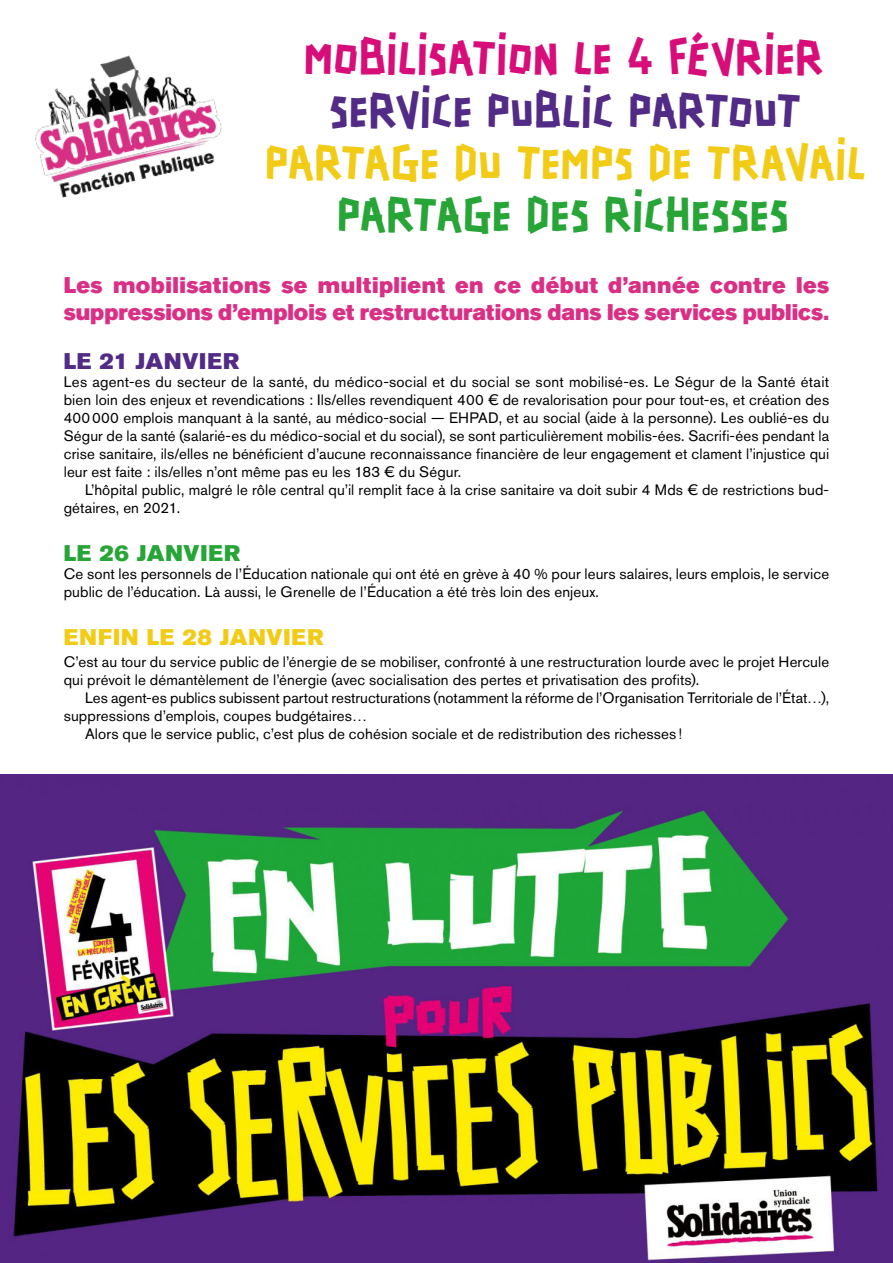
<style>
.page{position:relative;width:893px;height:1263px;background:#fff}
.page>*{position:absolute;margin:0;border:0;box-sizing:border-box;transform-origin:0 0}
.t1{font:43.5px "Scotchlidaires";letter-spacing:.04em;color:#f2cb17}
.t2{font:43.5px "Scotchlidaires";letter-spacing:.045em;color:#d70e79}
.t3{font:43.5px "Scotchlidaires";letter-spacing:.04em;color:#522b86}
.t4{font:43.5px "Scotchlidaires";letter-spacing:.04em;color:#27a537}
.t5{font:22.5px/27px "Akzidenz Grotesk Std Super";letter-spacing:.005em;color:#d93085}
.t6{font:22.5px "Akzidenz Grotesk Std Super";letter-spacing:.04em;color:#f2cb17}
.t7{font:22.5px "Akzidenz Grotesk Std Super";letter-spacing:.035em;color:#522b86}
.t8{font:22.5px "Akzidenz Grotesk Std Super";letter-spacing:.035em;color:#27a537}
.t9{font:15px/18px "Akzidenz Grotesk Std";letter-spacing:.005em;color:#000}
</style>
<div class="page">
<img style="left:35px;top:55px;width:187px;height:143px">
<img style="left:0;top:774px;width:893px;height:489px">
<h1 class="t2" style="left:305px;top:28px;width:520px">MOBILISATION LE 4 FÉVRIER</h1>
<h1 class="t3" style="left:330px;top:81px;width:472px">SERVICE PUBLIC PARTOUT</h1>
<h1 class="t1" style="left:266px;top:133px;width:600px">PARTAGE DU TEMPS DE TRAVAIL</h1>
<h1 class="t4" style="left:338px;top:185px;width:451px">PARTAGE DES RICHESSES</h1>
<h2 class="t5" style="left:64px;top:272px;width:767px">Les mobilisations se multiplient en ce début d’année contre les suppressions d’emplois et restructurations dans les services publics.</h2>
<h2 class="t7" style="left:64px;top:348px;width:177px">LE 21 JANVIER</h2>
<p class="t9" style="left:64px;top:372px;width:767px;text-align:justify">Les agent-es du secteur de la santé, du médico-social et du social se sont mobilisé-es. Le Ségur de la Santé était bien loin des enjeux et revendications : Ils/elles revendiquent 400 € de revalorisation pour pour tout-es, et création des 400000 emplois manquant à la santé, au médico-social — EHPAD, et au social (aide à la personne). Les oublié-es du Ségur de la santé (salarié-es du médico-social et du social), se sont particulièrement mobilis-ées. Sacrifi-ées pendant la crise sanitaire, ils/elles ne bénéficient d’aucune reconnaissance financière de leur engagement et clament l’injustice qui leur est faite : ils/elles n’ont même pas eu les 183 € du Ségur.</p>
<p class="t9" style="left:64px;top:480px;width:767px;text-indent:21px">L’hôpital public, malgré le rôle central qu’il remplit face à la crise sanitaire va doit subir 4 Mds € de restrictions bud&shy;gétaires, en 2021.</p>
<h2 class="t8" style="left:64px;top:540px;width:178px">LE 26 JANVIER</h2>
<p class="t9" style="left:64px;top:564px;width:767px">Ce sont les personnels de l’Éducation nationale qui ont été en grève à 40 % pour leurs salaires, leurs emplois, le service public de l’éducation. Là aussi, le Grenelle de l’Éducation a été très loin des enjeux.</p>
<h2 class="t6" style="left:64px;top:624px;width:261px">ENFIN LE 28 JANVIER</h2>
<p class="t9" style="left:64px;top:653px;width:767px">C’est au tour du service public de l’énergie de se mobiliser, confronté à une restructuration lourde avec le projet Hercule qui prévoit le démantèlement de l’énergie (avec socialisation des pertes et privatisation des profits).</p>
<p class="t9" style="left:85px;top:689px;width:746px">Les agent-es publics subissent partout restructurations (notamment la réforme de l’Organisation Territoriale de l’État…),</p>
<p class="t9" style="left:64px;top:707px;width:305px">suppressions d’emplois, coupes budgétaires…</p>
<p class="t9" style="left:85px;top:725px;width:599px">Alors que le service public, c’est plus de cohésion sociale et de redistribution des richesses !</p>
</div>
